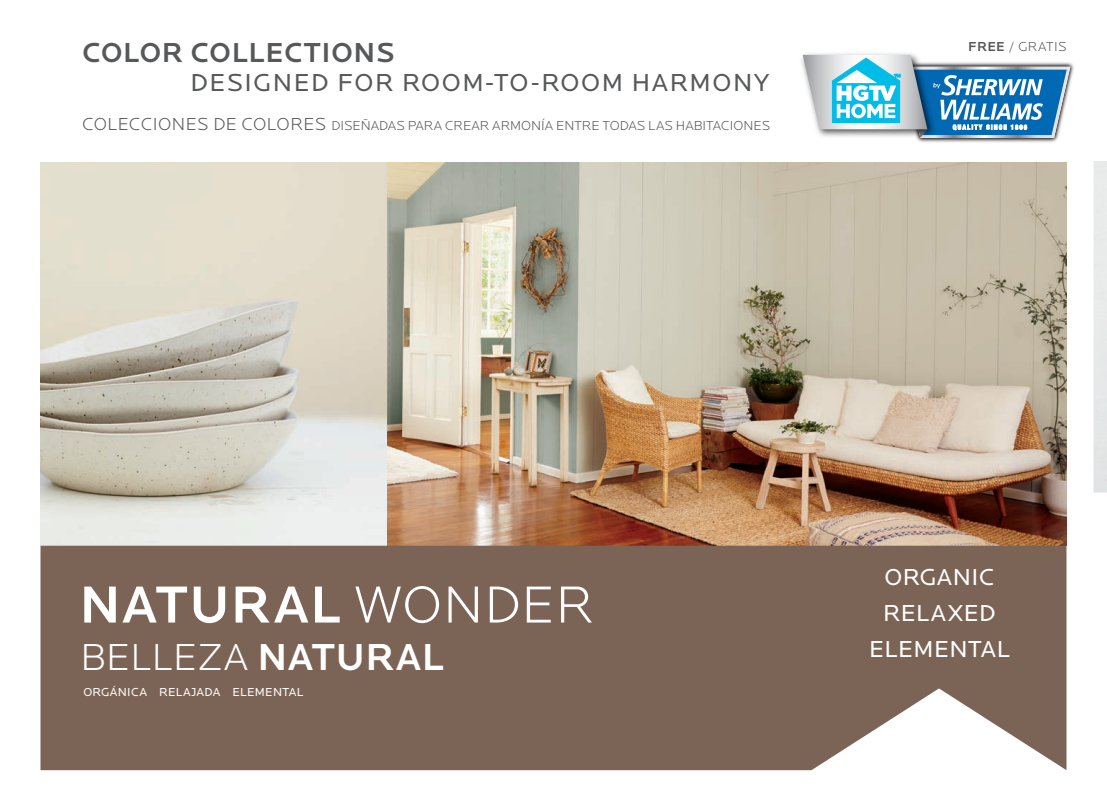
<style>
.page{position:relative;width:1107px;height:810px;background:#fff}
.page>*{position:absolute;margin:0;border:0;box-sizing:border-box;transform-origin:0 0}
.t1{font:500 54px "Locator";letter-spacing:.02em;color:#fff}
.t2{font:300 39px "Locator";letter-spacing:.01em;color:#fff}
.Page_subhead{font:500 28.5px "Locator";letter-spacing:.025em;color:#57585a}
.Page_subhead-2{font:25.5px "Locator";letter-spacing:.06em;color:#57585a}
.t3{font:24px/36px "Locator";letter-spacing:.02em;color:#fff;text-align:center}
.Page_subhead-3{font:300 13.5px "Locator";color:#57585a}
.t4{font:12px "Locator";letter-spacing:.025em;color:#fff}
.s1{font-size:18px}
.s2{font-weight:500}
.s3{font-weight:300}
</style>
<div class="page">
<img style="left:919px;top:63px;width:155px;height:80px">
<img style="left:801px;top:53px;width:138px;height:88px">
<svg style="left:803px;top:55px;width:267px;height:83px"></svg>
<img style="left:40px;top:162px;width:1026px;height:384px">
<svg style="left:40px;top:546px;width:1026px;height:224px;background:#846f61"></svg>
<p class="Page_subhead" style="left:82px;top:37px;width:314px">COLOR COLLECTIONS</p>
<p class="Page_subhead-2" style="left:190px;top:69px;width:580px">DESIGNED FOR ROOM-TO-ROOM HARMONY</p>
<p class="Page_subhead-3" style="left:82px;top:118px;width:689px"><span class="s1">COLECCIONES DE COLORES</span> DISEÑADAS PARA CREAR ARMONÍA ENTRE TODAS LAS HABITACIONES</p>
<p class="Page_subhead-3" style="left:968px;top:40px;width:100px"><span class="s2">FREE</span> / GRATIS</p>
<p class="t1" style="left:79px;top:574px;width:515px">NATURAL <span class="s3">WONDER</span></p>
<p class="t2" style="left:80px;top:636px;width:365px">BELLEZA <span class="s2">NATURAL</span></p>
<p class="t4" style="left:83px;top:685px;width:222px">ORGÁNICA RELAJADA ELEMENTAL</p>
<p class="t3" style="left:884px;top:560px;width:112px">ORGANIC</p>
<p class="t3" style="left:869px;top:596px;width:142px">RELAXED<br>ELEMENTAL</p>
</div>
